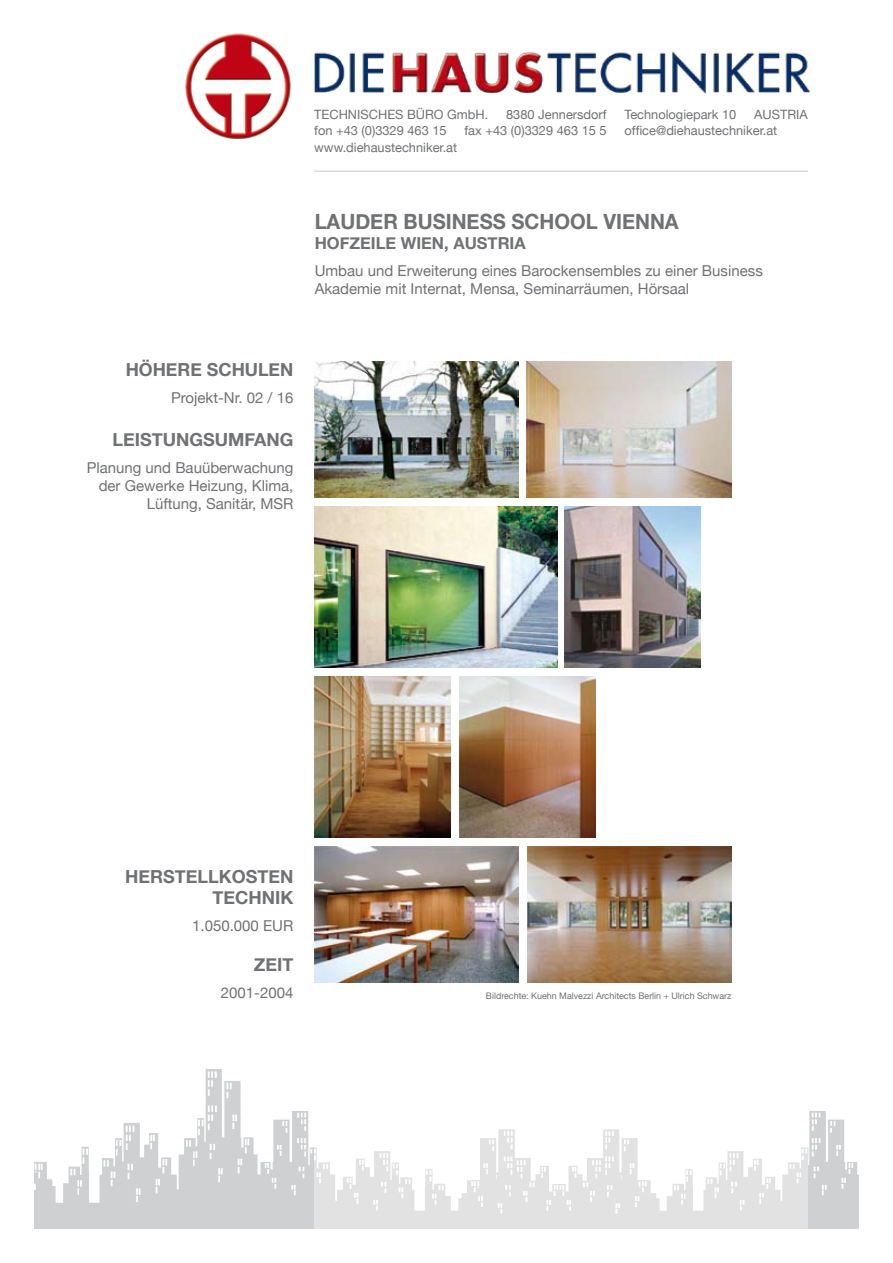
<style>
.page{position:relative;width:893px;height:1263px;background:#fff}
.page>*{position:absolute;margin:0;border:0;box-sizing:border-box;transform-origin:0 0}
.t1{font:700 21px "Helvetica Neue";color:#707173;scale:.96 1}
.t2{font:700 18px/21.6px "Helvetica Neue";color:#707173;text-align:right}
.t3{font:700 16.5px "Helvetica Neue";color:#707173}
.t4{font:15px/18px "Helvetica Neue";color:#707173}
.t5{font:12.75px "Helvetica Neue";color:#707173}
.t6{font:9px "Helvetica Neue";color:#707173}
</style>
<div class="page">
<img style="left:34px;top:1069px;width:825px;height:160px">
<svg style="left:315px;top:1069px;width:493px;height:160px"></svg>
<hr style="left:314px;top:170px;width:494px;height:2px;background:#d9dadb">
<img style="left:314px;top:51px;width:496px;height:43px">
<img style="left:185px;top:33px;width:106px;height:106px">
<img style="left:315px;top:361px;width:204px;height:136px">
<img style="left:315px;top:506px;width:242px;height:162px">
<img style="left:564px;top:506px;width:136px;height:162px">
<img style="left:527px;top:361px;width:204px;height:136px">
<img style="left:315px;top:846px;width:204px;height:136px">
<img style="left:527px;top:846px;width:204px;height:136px">
<img style="left:315px;top:676px;width:136px;height:162px">
<img style="left:459px;top:676px;width:136px;height:162px">
<p class="t5" style="left:314px;top:107px;width:176px">TECHNISCHES BÜRO GmbH.</p>
<p class="t5" style="left:506px;top:107px;width:102px">8380 Jennersdorf</p>
<p class="t5" style="left:624px;top:107px;width:113px">Technologiepark 10</p>
<p class="t5" style="left:754px;top:107px;width:55px">AUSTRIA</p>
<p class="t5" style="left:314px;top:123px;width:134px">fon +43 (0)3329 463 15</p>
<p class="t5" style="left:464px;top:123px;width:144px">fax +43 (0)3329 463 15 5</p>
<p class="t5" style="left:624px;top:123px;width:154px">office@diehaustechniker.at</p>
<p class="t5" style="left:314px;top:140px;width:144px">www.diehaustechniker.at</p>
<h1 class="t1" style="left:315px;top:208px;width:381px">LAUDER BUSINESS SCHOOL VIENNA</h1>
<p class="t3" style="left:315px;top:232px;width:152px">HOFZEI LE WIEN , AUS</p>
<p class="t3" style="left:488px;top:232px;width:21px">TRIA</p>
<p class="t4" style="left:315px;top:261px;width:450px">Umbau und Erweiterung eines Barockensembles zu einer Business<br>Akademie mit Internat, Mensa, Seminarräumen, Hörsaal</p>
<p class="t2" style="left:126px;top:358px;width:169px">HÖHERE SCHULEN</p>
<p class="t4" style="left:171px;top:388px;width:124px">Projekt-Nr. 02 / 16</p>
<p class="t2" style="left:112px;top:428px;width:183px">LEISTUNGSUMFANG</p>
<p class="t4" style="left:87px;top:458px;width:208px;text-align:right">Planung und Bauüberwachung der Gewerke Heizung, Klima,<br>Lüftung, Sanitär, MSR</p>
<p class="t2" style="left:125px;top:865px;width:170px">HERSTELLKOSTEN<br>TECHNIK</p>
<p class="t4" style="left:192px;top:917px;width:103px">1.050.000 EUR</p>
<p class="t2" style="left:254px;top:953px;width:41px">ZEIT</p>
<p class="t4" style="left:221px;top:983px;width:74px">2001-2004</p>
<p class="t6" style="left:486px;top:990px;width:247px">Bildrechte: Kuehn Malvezzi Architects Berlin + Ulrich Schwarz</p>
</div>
